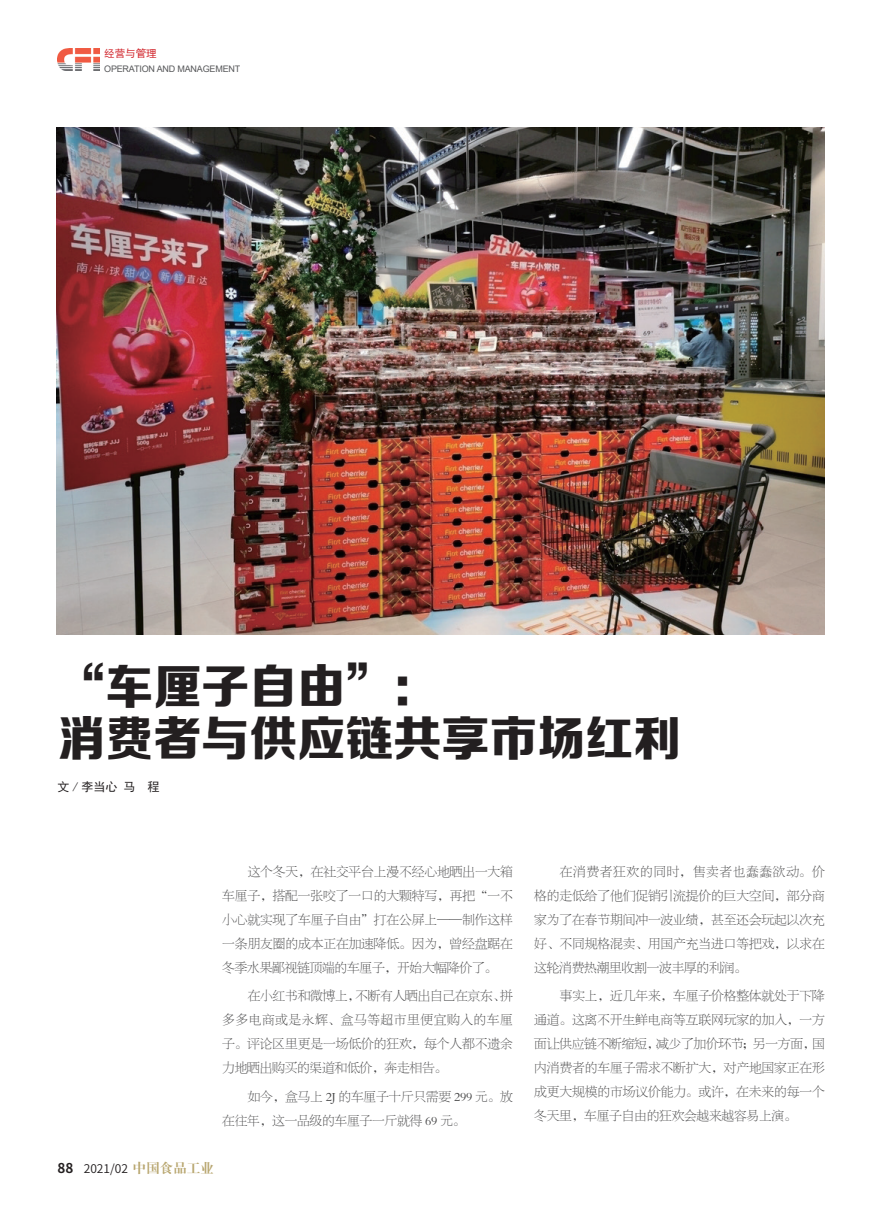
<style>
.page{position:relative;width:893px;height:1212px;background:#fff}
.page>*{position:absolute;margin:0;border:0;box-sizing:border-box;transform-origin:0 0}
.t1{font:48px/51.6px "FZZDHJW GB1 0";color:#231f20}
.t2{font:12.75px/24px "FZBSK GBK1 0";letter-spacing:-.01em;color:#3e3e3f;text-align:justify}
.t3{font:12px "Source Han Sans CN";color:#231f20}
.t4{font:12px "Sim Hei";color:#231f20}
.t5{font:10.5px "Sim Hei";color:#d1232a}
.t6{font:9px "Arial";letter-spacing:-.02em;color:#57585a}
.s1{font-weight:700;font-size:13.5px}
.s2{font-family:"H Ya 4 gj";font-size:13.5px;color:#b8a66f}
</style>
<div class="page">
<img style="left:57px;top:49px;width:42px;height:21px">
<img style="left:57px;top:128px;width:768px;height:507px">
<p class="t5" style="left:104px;top:48px;width:54px">经营与管理</p>
<p class="t6" style="left:104px;top:62px;width:138px">OPERATION AND MANAGEMENT</p>
<h1 class="t1" style="left:57px;top:664px;width:625px">“车厘子自由”：<br>消费者与供应链共享市场红利</h1>
<p class="t4" style="left:57px;top:781px;width:103px">文 / 李当心 马　程</p>
<p class="t2" style="left:222px;top:860px;width:292px;text-indent:26px">这个冬天，在社交平台上漫不经心地晒出一大箱车厘子，搭配一张咬了一口的大颗特写，再把“一不小心就实现了车厘子自由”打在公屏上——制作这样一条朋友圈的成本正在加速降低。因为，曾经盘踞在冬季水果鄙视链顶端的车厘子，开始大幅降价了。</p>
<p class="t2" style="left:222px;top:984px;width:292px;text-indent:26px">在小红书和微博上，不断有人晒出自己在京东、拼多多电商或是永辉、盒马等超市里便宜购入的车厘子。评论区里更是一场低价的狂欢，每个人都不遗余力地晒出购买的渠道和低价，奔走相告。</p>
<p class="t2" style="left:222px;top:1085px;width:292px;text-indent:26px">如今，盒马上 2J 的车厘子十斤只需要 299 元。放在往年，这一品级的车厘子一斤就得 69 元。</p>
<p class="t3" style="left:58px;top:1161px;width:158px"><span class="s1">88</span> 2021/02 <span class="s2">中国食品工业</span></p>
<p class="t2" style="left:534px;top:860px;width:292px;text-indent:26px">在消费者狂欢的同时，售卖者也蠢蠢欲动。价格的走低给了他们促销引流提价的巨大空间，部分商家为了在春节期间冲一波业绩，甚至还会玩起以次充好、不同规格混卖、用国产充当进口等把戏，以求在这轮消费热潮里收割一波丰厚的利润。</p>
<p class="t2" style="left:534px;top:984px;width:292px;text-indent:26px">事实上，近几年来，车厘子价格整体就处于下降通道。这离不开生鲜电商等互联网玩家的加入，一方面让供应链不断缩短，减少了加价环节；另一方面，国内消费者的车厘子需求不断扩大，对产地国家正在形成更大规模的市场议价能力。或许，在未来的每一个冬天里，车厘子自由的狂欢会越来越容易上演。</p>
</div>
